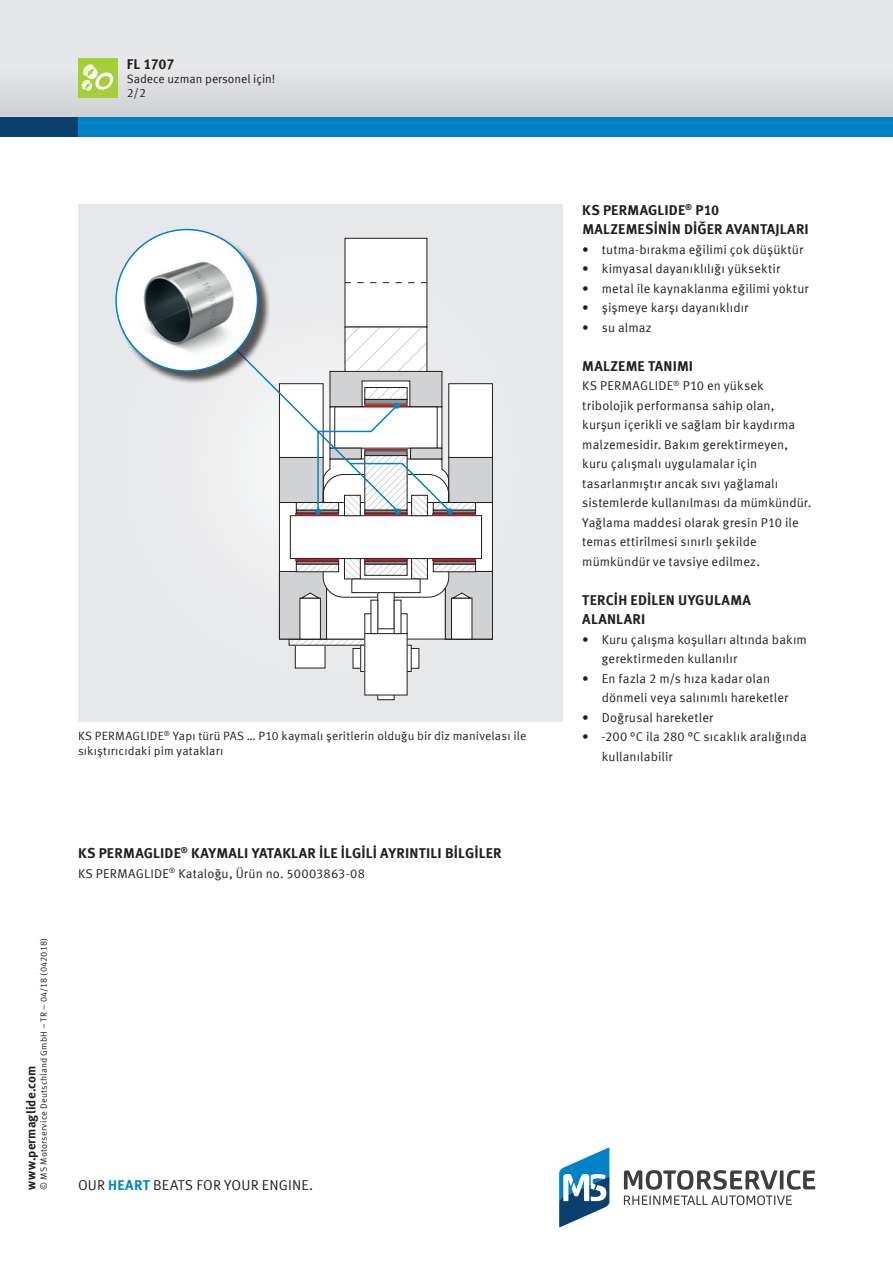
<style>
.page{position:relative;width:893px;height:1263px;background:#fff}
.page>*{position:absolute;margin:0;border:0;box-sizing:border-box;transform-origin:0 0}
.t1{font:700 14.25px/19.5px "Meta Offc Pro";letter-spacing:.01em;color:#231f20}
.t2{font:14.25px "Meta Offc Pro Norm";letter-spacing:.01em;color:#231f20}
.t3{font:12.75px/19.5px "Meta Offc Pro Norm";letter-spacing:.01em;color:#231f20}
.t4{font:700 12.75px "Meta Offc Pro";letter-spacing:.01em;color:#231f20}
.t5{font:12px/14.7px "Meta Offc Pro Norm";letter-spacing:.01em;color:#231f20}
.t6{font:9px "Meta Offc Pro Norm";letter-spacing:.025em;color:#231f20}
.s1{font-family:"Meta Offc Pro";font-weight:700;color:#0082c7}
</style>
<div class="page">
<div style="left:0;top:0;width:893px;height:127px;background:#e6e7e9"></div>
<div style="left:0;top:68px;width:893px;height:49px;background:#dadbde"></div>
<div style="left:0;top:117px;width:893px;height:19px;background:#09406e"></div>
<div style="left:78px;top:117px;width:815px;height:19px;background:#0082c7"></div>
<div style="left:78px;top:58px;width:39px;height:39px;background:#a6ce39"></div>
<svg style="left:81px;top:64px;width:33px;height:27px"></svg>
<svg style="left:559px;top:1147px;width:50px;height:80px"></svg>
<svg style="left:624px;top:1170px;width:191px;height:35px"></svg>
<div style="left:78px;top:205px;width:485px;height:516px;background:#e7e8e9"></div>
<div style="left:295px;top:645px;width:30px;height:23px;background:#fff"></div>
<div style="left:295px;top:645px;width:30px;height:23px;border:1px solid #231f20"></div>
<svg style="left:379px;top:695px;width:13px;height:3px"></svg>
<div style="left:377px;top:691px;width:17px;height:9px;border:1px solid #231f20"></div>
<div style="left:279px;top:502px;width:213px;height:137px;background:#fff"></div>
<div style="left:290px;top:515px;width:192px;height:44px;border:1px solid #231f20"></div>
<div style="left:353px;top:648px;width:66px;height:20px;background:#fff"></div>
<svg style="left:362px;top:647px;width:47px;height:23px"></svg>
<div style="left:360px;top:645px;width:51px;height:27px;border:1px solid #231f20"></div>
<div style="left:365px;top:634px;width:42px;height:61px;background:#fff"></div>
<div style="left:345px;top:238px;width:82px;height:89px;background:#fff"></div>
<div style="left:345px;top:238px;width:82px;height:89px;border:1px solid #231f20"></div>
<div style="left:449px;top:457px;width:43px;height:45px;background:#d1d2d4"></div>
<div style="left:448px;top:457px;width:45px;height:46px;border:1px solid #231f20"></div>
<div style="left:449px;top:384px;width:43px;height:73px;background:#fff"></div>
<div style="left:448px;top:383px;width:45px;height:75px;border:1px solid #231f20"></div>
<div style="left:279px;top:571px;width:48px;height:68px;background:#d1d2d4"></div>
<div style="left:279px;top:571px;width:48px;height:68px;border:1px solid #231f20"></div>
<svg style="left:357px;top:282px;width:70px;height:1px"></svg>
<svg style="left:289px;top:558px;width:204px;height:87px"></svg>
<div style="left:296px;top:564px;width:43px;height:8px;border:1px solid #231f20"></div>
<hr style="left:296px;top:559px;width:43px;height:2px;background:#d7171f">
<div style="left:296px;top:561px;width:43px;height:3px;border:1px solid #231f20"></div>
<div style="left:352px;top:579px;width:68px;height:14px;background:#fff"></div>
<div style="left:351px;top:579px;width:69px;height:14px;border:1px solid #231f20"></div>
<div style="left:378px;top:593px;width:16px;height:36px;background:#fff"></div>
<div style="left:394px;top:600px;width:7px;height:34px;background:#fff"></div>
<div style="left:371px;top:600px;width:7px;height:34px;background:#fff"></div>
<div style="left:371px;top:600px;width:7px;height:34px;border:1px solid #231f20"></div>
<div style="left:117px;top:230px;width:154px;height:154px;background:#231f20;opacity:.75"></div>
<div style="left:116px;top:230px;width:142px;height:141px;background:#fff;border-radius:50%"></div>
<img style="left:116px;top:245px;width:142px;height:121px">
<svg style="left:176px;top:290px;width:300px;height:226px"></svg>
<p class="t1" style="left:127px;top:54px;width:49px">FL 1707</p>
<p class="t5" style="left:127px;top:85px;width:21px">2/2</p>
<p class="t5" style="left:127px;top:71px;width:150px">Sadece uzman personel için!</p>
<p class="t5" style="left:78px;top:728px;width:450px">KS PERMAGLIDE<sup>®</sup> Yapı türü PAS … P10 kaymalı şeritlerin olduğu bir diz manivelası ile sıkıştırıcıdaki pim yatakları</p>
<p class="t6" style="left:37px;top:1189px;width:253px;rotate:-90deg">© MS Motorservice Deutschland GmbH – TR – 04/18 (042018)</p>
<p class="t4" style="left:21px;top:1189px;width:125px;rotate:-90deg">www.permaglide.com</p>
<p class="t1" style="left:78px;top:842px;width:425px">KS PERMAGLIDE<sup>®</sup> KAYMALI YATAKLAR ILE ILGILI AYRINTILI BILGILER</p>
<p class="t3" style="left:78px;top:863px;width:288px">KS PERMAGLIDE<sup>®</sup> Kataloğu, Ürün no. 50003863-08</p>
<p class="t2" style="left:78px;top:1174px;width:237px">OUR <span class="s1">HEART</span> BEATS FOR YOUR ENGINE.</p>
<p class="t1" style="left:582px;top:199px;width:228px">KS PERMAGLIDE<sup>®</sup> P10<br>MALZEMESININ DIĞER AVANTAJLARI</p>
<p class="t3" style="left:582px;top:239px;width:222px">• tutma-bırakma eğilimi çok düşüktür</p>
<p class="t3" style="left:582px;top:258px;width:199px">• kimyasal dayanıklılığı yüksektir</p>
<p class="t3" style="left:582px;top:278px;width:228px">• metal ile kaynaklanma eğilimi yoktur</p>
<p class="t3" style="left:582px;top:297px;width:168px">• şişmeye karşı dayanıklıdır</p>
<p class="t3" style="left:582px;top:316px;width:71px">• su almaz</p>
<p class="t1" style="left:582px;top:355px;width:112px">MALZEME TANIMI</p>
<p class="t3" style="left:582px;top:375px;width:231px">KS PERMAGLIDE<sup>®</sup> P10 en yüksek tribolojik performansa sahip olan, kurşun içerikli ve sağlam bir kaydırma malzemesidir. Bakım gerektirmeyen, kuru çalışmalı uygulamalar için tasarlanmıştır ancak sıvı yağlamalı sistemlerde kullanılması da mümkündür.<br>Yağlama maddesi olarak gresin P10 ile temas ettirilmesi sınırlı şekilde mümkündür ve tavsiye edilmez.</p>
<p class="t1" style="left:582px;top:589px;width:170px">TERCIH EDILEN UYGULAMA<br>ALANLARI</p>
<p class="t3" style="left:602px;top:629px;width:207px;text-indent:-19px">• Kuru çalışma koşulları altında bakım gerektirmeden kullanılır</p>
<p class="t3" style="left:602px;top:668px;width:188px;text-indent:-19px">• En fazla 2 m/s hıza kadar olan dönmeli veya salınımlı hareketler</p>
<p class="t3" style="left:582px;top:706px;width:132px">• Doğrusal hareketler</p>
<p class="t3" style="left:602px;top:726px;width:207px;text-indent:-19px">• -200 °C ila 280 °C sıcaklık aralığında kullanılabilir</p>
</div>
